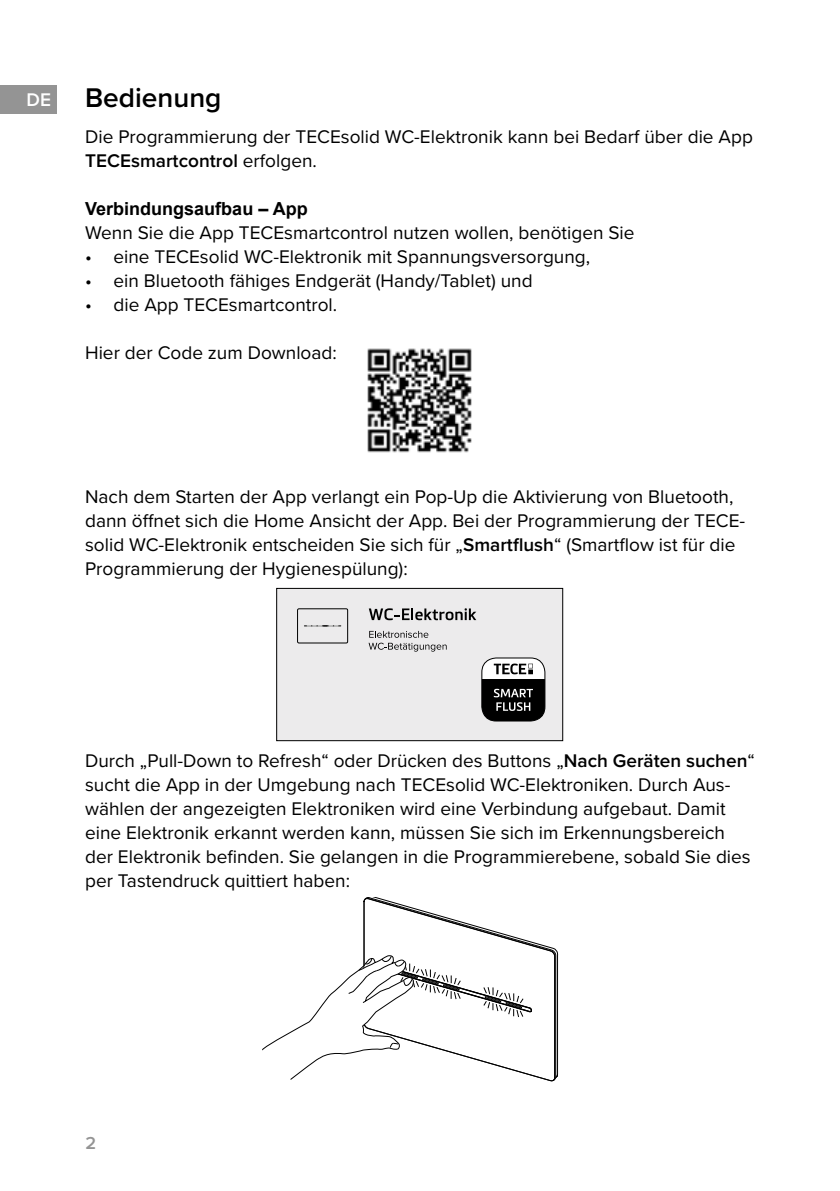
<style>
.page{position:relative;width:840px;height:1191px;background:#fff}
.page>*{position:absolute;margin:0;border:0;box-sizing:border-box;transform-origin:0 0}
.t1{font:600 28px "Proxima Nova";color:#000}
.t2{font:19px/24px "Proxima Nova";color:#000}
.t3{font:600 19px "Proxima Nova";color:#fff}
.t4{font:700 18px "Arial";color:#000}
.t5{font:600 18px "Proxima Nova";color:#949494}
.t6{font:12.2px "Myriad Pro";color:#000}
.s1{font-weight:600}
</style>
<div class="page">
<img style="left:367px;top:348px;width:105px;height:105px">
<div style="left:276px;top:588px;width:286px;height:152px;background:#ecebec"></div>
<svg style="left:481px;top:657px;width:64px;height:64px;background:#5a5a5a"></svg>
<svg style="left:297px;top:608px;width:51px;height:36px"></svg>
<svg style="left:368px;top:608px;width:108px;height:12px"></svg>
<svg style="left:368px;top:631px;width:78px;height:20px"></svg>
<div style="left:276px;top:588px;width:286px;height:153px;border:1px solid #000"></div>
<svg style="left:262px;top:897px;width:296px;height:184px"></svg>
<div style="left:0;top:85px;width:57px;height:28px;background:#949494"></div>
<p class="t3" style="left:27px;top:85px;width:26px">DE</p>
<h1 class="t1" style="left:85px;top:77px;width:138px">Bedienung</h1>
<p class="t2" style="left:85px;top:123px;width:669px">Die Programmierung der TECEsolid WC-Elektronik kann bei Bedarf über die App<br><span class="s1">TECEsmartcontrol</span> erfolgen.</p>
<p class="t4" style="left:85px;top:196px;width:224px">Verbindungsaufbau – App</p>
<p class="t2" style="left:85px;top:219px;width:550px">Wenn Sie die App TECEsmartcontrol nutzen wollen, benötigen Sie</p>
<p class="t2" style="left:85px;top:243px;width:506px">• eine TECEsolid WC-Elektronik mit Spannungsversorgung,</p>
<p class="t2" style="left:85px;top:267px;width:449px">• ein Bluetooth fähiges Endgerät (Handy/Tablet) und</p>
<p class="t2" style="left:85px;top:291px;width:253px">• die App TECEsmartcontrol.</p>
<p class="t2" style="left:85px;top:339px;width:253px">Hier der Code zum Download:</p>
<p class="t2" style="left:85px;top:483px;width:661px">Nach dem Starten der App verlangt ein Pop-Up die Aktivierung von Bluetooth, dann öffnet sich die Home Ansicht der App. Bei der Programmierung der TECE&shy;solid WC-Elektronik entscheiden Sie sich für „<span class="s1">Smartflush</span>“ (Smartflow ist für die Programmierung der Hygienespülung):</p>
<p class="t2" style="left:85px;top:747px;width:671px">Durch „Pull-Down to Refresh“ oder Drücken des Buttons „<span class="s1">Nach Geräten suchen</span>“ sucht die App in der Umgebung nach TECEsolid WC-Elektroniken. Durch Aus&shy;wählen der angezeigten Elektroniken wird eine Verbindung aufgebaut. Damit eine Elektronik erkannt werden kann, müssen Sie sich im Erkennungsbereich der Elektronik befinden. Sie gelangen in die Programmierebene, sobald Sie dies per Tastendruck quittiert haben:</p>
<p class="t6" style="left:575px;top:759px;width:16px">GB</p>
<p class="t5" style="left:85px;top:1129px;width:13px">2</p>
</div>
